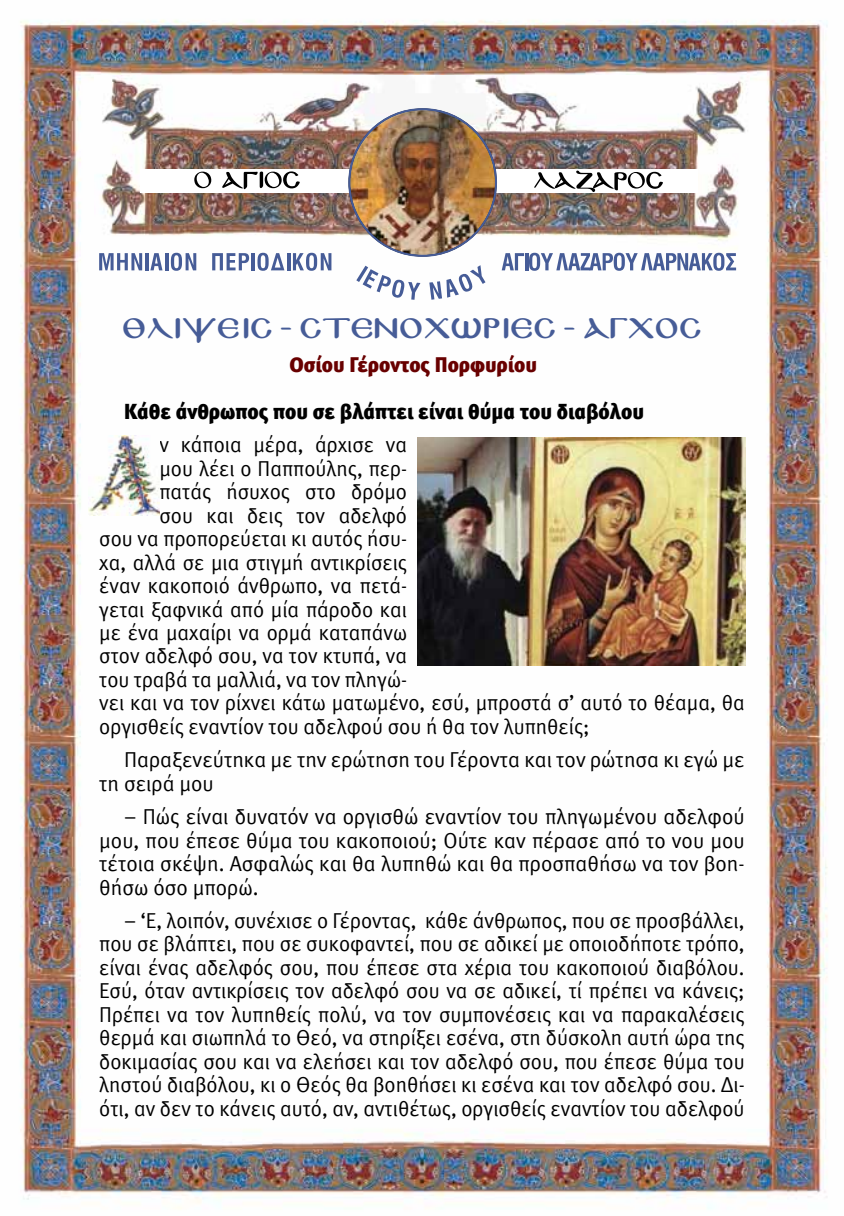
<style>
.page{position:relative;width:844px;height:1216px;background:#fff}
.page>*{position:absolute;margin:0;border:0;box-sizing:border-box;transform-origin:0 0}
.t1{font:24.5px "Mg Byzantine UC Pol Normal";color:#465c97}
.t2{font:21.53px/23.4px "Meta Normal Greek";color:#000;text-align:justify;scale:.96 1}
.t3{font:21.53px/23.4px "Meta Normal Greek";color:#000}
.t4{font:21.53px "Meta Black Greek LF";color:#000}
.t5{font:21px "Meta Black Greek LF";color:#680000}
</style>
<div class="page">
<img style="left:20px;top:20px;width:808px;height:1189px">
<img style="left:94px;top:76px;width:655px;height:177px">
<div style="left:140px;top:169px;width:557px;height:24px;background:#fff"></div>
<svg style="left:194px;top:172px;width:17px;height:16px"></svg>
<svg style="left:222px;top:171px;width:77px;height:18px"></svg>
<svg style="left:534px;top:171px;width:128px;height:21px"></svg>
<svg style="left:99px;top:253px;width:43px;height:17px"></svg>
<hr style="left:146px;top:253px;width:3px;height:17px;background:#465c97">
<svg style="left:150px;top:253px;width:12px;height:17px"></svg>
<hr style="left:165px;top:253px;width:3px;height:17px;background:#465c97">
<svg style="left:171px;top:253px;width:25px;height:18px"></svg>
<svg style="left:212px;top:253px;width:37px;height:17px"></svg>
<hr style="left:252px;top:253px;width:3px;height:17px;background:#465c97">
<svg style="left:257px;top:253px;width:27px;height:18px"></svg>
<hr style="left:287px;top:253px;width:3px;height:17px;background:#465c97">
<svg style="left:293px;top:253px;width:38px;height:18px"></svg>
<svg style="left:501px;top:253px;width:235px;height:18px"></svg>
<svg style="left:356px;top:266px;width:64px;height:34px"></svg>
<svg style="left:429px;top:265px;width:56px;height:35px"></svg>
<img style="left:349px;top:109px;width:147px;height:147px;border-radius:73px">
<img style="left:417px;top:438px;width:328px;height:227px">
<img style="left:89px;top:435px;width:70px;height:80px">
<p class="t1" style="left:124px;top:313px;width:580px">ΘΛΙΨΕΙΣ - ΣΤΕΝΟΧΩΡΙΕΣ - ΑΓΧΟΣ</p>
<p class="t5" style="left:289px;top:353px;width:249px">Οσίου Γέροντος Πορφυρίου</p>
<p class="t4" style="left:124px;top:399px;width:521px">Κάθε άνθρωπος που σε βλάπτει είναι θύμα του διαβόλου</p>
<p class="t2" style="left:159px;top:433px;width:259px">ν κάποια μέρα, άρχισε να</p>
<p class="t2" style="left:159px;top:456px;width:259px">μου λέει ο Παππούλης, περ-</p>
<p class="t2" style="left:159px;top:480px;width:259px">πατάς ήσυχος στο δρόμο</p>
<p class="t2" style="left:159px;top:503px;width:259px">σου και δεις τον αδελφό</p>
<p class="t2" style="left:99px;top:527px;width:322px">σου να προπορεύεται κι αυτός ήσυ-</p>
<p class="t2" style="left:99px;top:550px;width:322px">χα, αλλά σε μια στιγμή αντικρίσεις</p>
<p class="t2" style="left:99px;top:574px;width:322px">έναν κακοποιό άνθρωπο, να πετά-</p>
<p class="t2" style="left:99px;top:597px;width:322px">γεται ξαφνικά από μία πάροδο και</p>
<p class="t2" style="left:99px;top:620px;width:322px">με ένα μαχαίρι να ορμά καταπάνω</p>
<p class="t2" style="left:99px;top:644px;width:322px">στον αδελφό σου, να τον κτυπά, να</p>
<p class="t2" style="left:99px;top:667px;width:322px">του τραβά τα μαλλιά, να τον πληγώ-</p>
<p class="t2" style="left:99px;top:691px;width:673px">νει και να τον ρίχνει κάτω ματωμένο, εσύ, μπροστά σ’ αυτό το θέαμα, θα</p>
<p class="t2" style="left:99px;top:714px;width:512px">οργισθείς εναντίον του αδελφού σου ή θα τον λυπηθείς;</p>
<p class="t3" style="left:99px;top:748px;width:646px;text-indent:25px">Παραξενεύτηκα με την ερώτηση του Γέροντα και τον ρώτησα κι εγώ με τη σειρά μου</p>
<p class="t3" style="left:99px;top:805px;width:646px;text-align:justify;text-indent:25px">– Πώς είναι δυνατόν να οργισθώ εναντίον του πληγωμένου αδελφού μου, που έπεσε θύμα του κακοποιού; Ούτε καν πέρασε από το νου μου τέτοια σκέψη. Ασφαλώς και θα λυπηθώ και θα προσπαθήσω να τον βοη&shy;θήσω όσο μπορώ.</p>
<p class="t2" style="left:99px;top:908px;width:673px;text-indent:25px">– ‘Ε, λοιπόν, συνέχισε ο Γέροντας, κάθε άνθρωπος, που σε προσβάλλει, που σε βλάπτει, που σε συκοφαντεί, που σε αδικεί με οποιοδήποτε τρόπο, είναι ένας αδελφός σου, που έπεσε στα χέρια του κακοποιού διαβόλου.<br>Εσύ, όταν αντικρίσεις τον αδελφό σου να σε αδικεί, τί πρέπει να κάνεις; Πρέπει να τον λυπηθείς πολύ, να τον συμπονέσεις και να παρακαλέσεις θερμά και σιωπηλά το Θεό, να στηρίξει εσένα, στη δύσκολη αυτή ώρα της δοκιμασίας σου και να ελεήσει και τον αδελφό σου, που έπεσε θύμα του ληστού διαβόλου, κι ο Θεός θα βοηθήσει κι εσένα και τον αδελφό σου. Δι&shy;ότι, αν δεν το κάνεις αυτό, αν, αντιθέτως, οργισθείς εναντίον του αδελφού</p>
</div>
